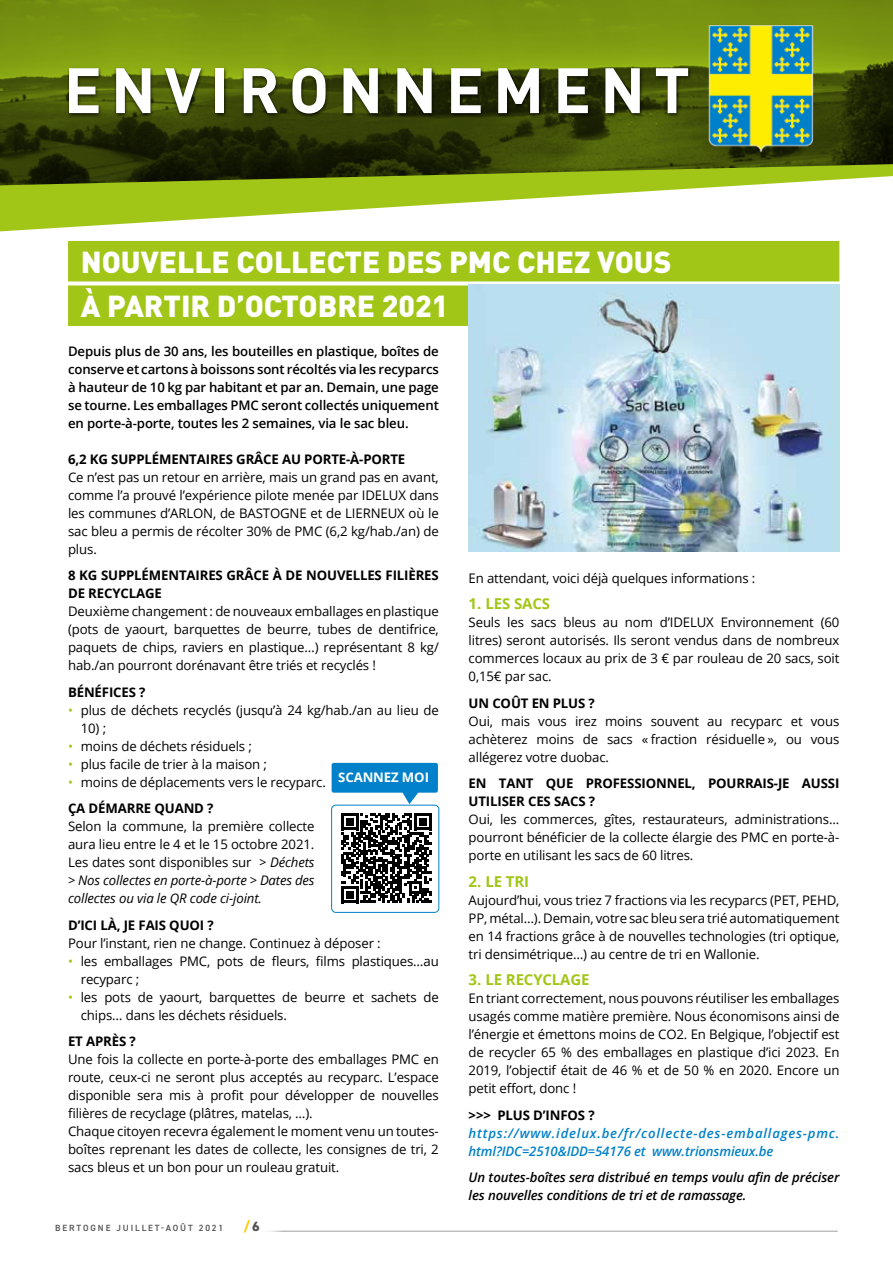
<style>
.page{position:relative;width:893px;height:1263px;background:#fff}
.page>*{position:absolute;margin:0;border:0;box-sizing:border-box;transform-origin:0 0}
.t1{font:700 63px "DIN";letter-spacing:.145em;color:#fff}
.t2{font:900 30px/44.5px "DIN";color:#fff}
.t3{font:700 15px "Open Sans";letter-spacing:-.01em;color:#a2c617}
.t4{font:800 13.5px "DIN2014";color:#ffca00}
.t5{font:13.2px/18px "Open Sans";letter-spacing:-.01em;color:#000;text-align:justify}
.t6{font:600 13.2px/18px "Open Sans";letter-spacing:-.01em;color:#000;text-align:justify}
.t7{font:700 13.2px/18px "Open Sans";letter-spacing:-.01em;color:#000}
.t8{font:italic 600 13.2px/18px "Open Sans";letter-spacing:.06em;color:#0081c9}
.t9{font:italic 600 13.2px/18px "Open Sans";letter-spacing:-.01em;color:#000}
.t10{font:700 13.2px "Open Sans";letter-spacing:-.01em;color:#fff}
.t11{font:600 9px "DIN2014";letter-spacing:.21em;color:#545352}
.s1{color:#a2c617}
.s2{font-weight:700}
.s3{font-style:italic}
.s4{color:#545352}
</style>
<div class="page">
<img style="left:0;top:0;width:893px;height:164px">
<svg style="left:0;top:164px;width:893px;height:67px"></svg>
<div style="left:67px;top:66px;width:626px;height:52px;background:#000;opacity:.75"></div>
<img style="left:709px;top:14px;width:104px;height:148px">
<div style="left:68px;top:241px;width:771px;height:40px;background:#a2c617"></div>
<div style="left:68px;top:285px;width:401px;height:41px;background:#a2c617"></div>
<hr style="left:261px;top:1231px;width:577px;height:1px;background:#545352">
<img style="left:469px;top:285px;width:370px;height:266px">
<svg style="left:341px;top:813px;width:90px;height:90px"></svg>
<svg style="left:332px;top:763px;width:106px;height:41px"></svg>
<div style="left:331px;top:805px;width:108px;height:108px;border:1px solid #0081c9;border-radius:4px"></div>
<h1 class="t1" style="left:64px;top:49px;width:628px">ENVIRONNEMENT</h1>
<h2 class="t2" style="left:81px;top:238px;width:592px">NOUVELLE COLLECTE DES PMC CHEZ VOUS<br>À PARTIR D’OCTOBRE 2021</h2>
<p class="t6" style="left:68px;top:342px;width:372px">Depuis plus de 30 ans, les bouteilles en plastique, boîtes de conserve et cartons à boissons sont récoltés via les recyparcs à hauteur de 10 kg par habitant et par an. Demain, une page se tourne. Les emballages PMC seront collectés uniquement en porte-à-porte, toutes les 2 semaines, via le sac bleu.</p>
<p class="t7" style="left:68px;top:449px;width:339px">6,2 KG SUPPLÉMENTAIRES GRÂCE AU PORTE-À-PORTE</p>
<p class="t5" style="left:68px;top:467px;width:372px">Ce n’est pas un retour en arrière, mais un grand pas en avant, comme l’a prouvé l’expérience pilote menée par IDELUX dans les communes d’ARLON, de BASTOGNE et de LIERNEUX où le sac bleu a permis de récolter 30% de PMC (6,2 kg/hab./an) de plus.</p>
<p class="t7" style="left:68px;top:566px;width:372px">8 KG SUPPLÉMENTAIRES GRÂCE À DE NOUVELLES FILIÈRES<br>DE RECYCLAGE</p>
<p class="t5" style="left:68px;top:602px;width:372px">Deuxième changement : de nouveaux emballages en plastique (pots de yaourt, barquettes de beurre, tubes de dentifrice, paquets de chips, raviers en plastique…) représentant 8 kg/ hab./an pourront dorénavant être triés et recyclés !</p>
<p class="t7" style="left:68px;top:683px;width:79px">BÉNÉFICES ?</p>
<p class="t5" style="left:68px;top:701px;width:372px"><span class="s1">•</span> plus de déchets recyclés (jusqu’à 24 kg/hab./an au lieu de</p>
<p class="t5" style="left:81px;top:719px;width:27px">10) ;</p>
<p class="t5" style="left:68px;top:737px;width:185px"><span class="s1">•</span> moins de déchets résiduels ;</p>
<p class="t5" style="left:68px;top:755px;width:200px"><span class="s1">•</span> plus facile de trier à la maison ;</p>
<p class="t5" style="left:68px;top:768px;width:259px;line-height:26.5px"><span class="s1">•</span> moins de déplacements vers le recyparc.<br><span class="s2">ÇA DÉMARRE QUAND ?</span></p>
<p class="t5" style="left:68px;top:817px;width:248px">Selon la commune, la première collecte aura lieu entre le 4 et le 15 octobre 2021.<br>Les dates sont disponibles sur <span class="s3">&gt; Déchets &gt; Nos collectes en porte-à-porte &gt; Dates des collectes ou via le QR code ci-joint.</span></p>
<p class="t7" style="left:68px;top:916px;width:147px">D’ICI LÀ, JE FAIS QUOI ?</p>
<p class="t5" style="left:68px;top:934px;width:314px">Pour l’instant, rien ne change. Continuez à déposer :</p>
<p class="t5" style="left:81px;top:952px;width:360px;text-indent:-13px"><span class="s1">•</span> les emballages PMC, pots de fleurs, films plastiques…au recyparc ;</p>
<p class="t5" style="left:81px;top:988px;width:360px;text-indent:-13px"><span class="s1">•</span> les pots de yaourt, barquettes de beurre et sachets de chips… dans les déchets résiduels.</p>
<p class="t7" style="left:68px;top:1032px;width:69px">ET APRÈS ?</p>
<p class="t5" style="left:68px;top:1050px;width:372px;text-align:left">Une fois la collecte en porte-à-porte des emballages PMC en route, ceux-ci ne seront plus acceptés au recyparc. L’espace disponible sera mis à profit pour développer de nouvelles filières de recyclage (plâtres, matelas, …).<br>Chaque citoyen recevra également le moment venu un toutes&shy;boîtes reprenant les dates de collecte, les consignes de tri, 2 sacs bleus et un bon pour un rouleau gratuit.</p>
<p class="t5" style="left:469px;top:569px;width:288px">En attendant, voici déjà quelques informations :</p>
<p class="t3" style="left:469px;top:593px;width:83px">1. LES SACS</p>
<p class="t5" style="left:469px;top:613px;width:372px">Seuls les sacs bleus au nom d’IDELUX Environnement (60 litres) seront autorisés. Ils seront vendus dans de nombreux commerces locaux au prix de 3 € par rouleau de 20 sacs, soit 0,15€ par sac.</p>
<p class="t7" style="left:469px;top:694px;width:128px">UN COÛT EN PLUS ?</p>
<p class="t5" style="left:469px;top:712px;width:372px">Oui, mais vous irez moins souvent au recyparc et vous achèterez moins de sacs « fraction résiduelle », ou vous allégerez votre duobac.</p>
<p class="t7" style="left:469px;top:774px;width:372px">EN TANT QUE PROFESSIONNEL, POURRAIS-JE AUSSI<br>UTILISER CES SACS ?</p>
<p class="t5" style="left:469px;top:810px;width:372px">Oui, les commerces, gîtes, restaurateurs, administrations... pourront bénéficier de la collecte élargie des PMC en porte-à&shy;porte en utilisant les sacs de 60 litres.</p>
<p class="t3" style="left:469px;top:871px;width:62px">2. LE TRI</p>
<p class="t5" style="left:469px;top:891px;width:372px">Aujourd’hui, vous triez 7 fractions via les recyparcs (PET, PEHD, PP, métal…). Demain, votre sac bleu sera trié automatiquement en 14 fractions grâce à de nouvelles technologies (tri optique, tri densimétrique…) au centre de tri en Wallonie.</p>
<p class="t3" style="left:469px;top:969px;width:122px">3. LE RECYCLAGE</p>
<p class="t5" style="left:469px;top:989px;width:372px">En triant correctement, nous pouvons réutiliser les emballages usagés comme matière première. Nous économisons ainsi de l’énergie et émettons moins de CO2. En Belgique, l’objectif est de recycler 65 % des emballages en plastique d’ici 2023. En 2019, l’objectif était de 46 % et de 50 % en 2020. Encore un petit effort, donc !</p>
<p class="t7" style="left:469px;top:1106px;width:128px">&gt;&gt;&gt; PLUS D’INFOS ?</p>
<p class="t8" style="left:469px;top:1124px;width:372px">https://www.idelux.be/fr/collecte-des-emballages-pmc. html?IDC=2510&amp;IDD=54176 et www.trionsmieux.be</p>
<p class="t9" style="left:469px;top:1168px;width:372px">Un toutes-boîtes sera distribué en temps voulu afin de préciser les nouvelles conditions de tri et de ramassage.</p>
<p class="t10" style="left:338px;top:767px;width:92px">SCANNEZ MOI</p>
<p class="t11" style="left:55px;top:1222px;width:169px">BERTOGNE JUILLET-AOÛT 2021</p>
<p class="t4" style="left:243px;top:1217px;width:18px">/<span class="s4">6</span></p>
</div>
